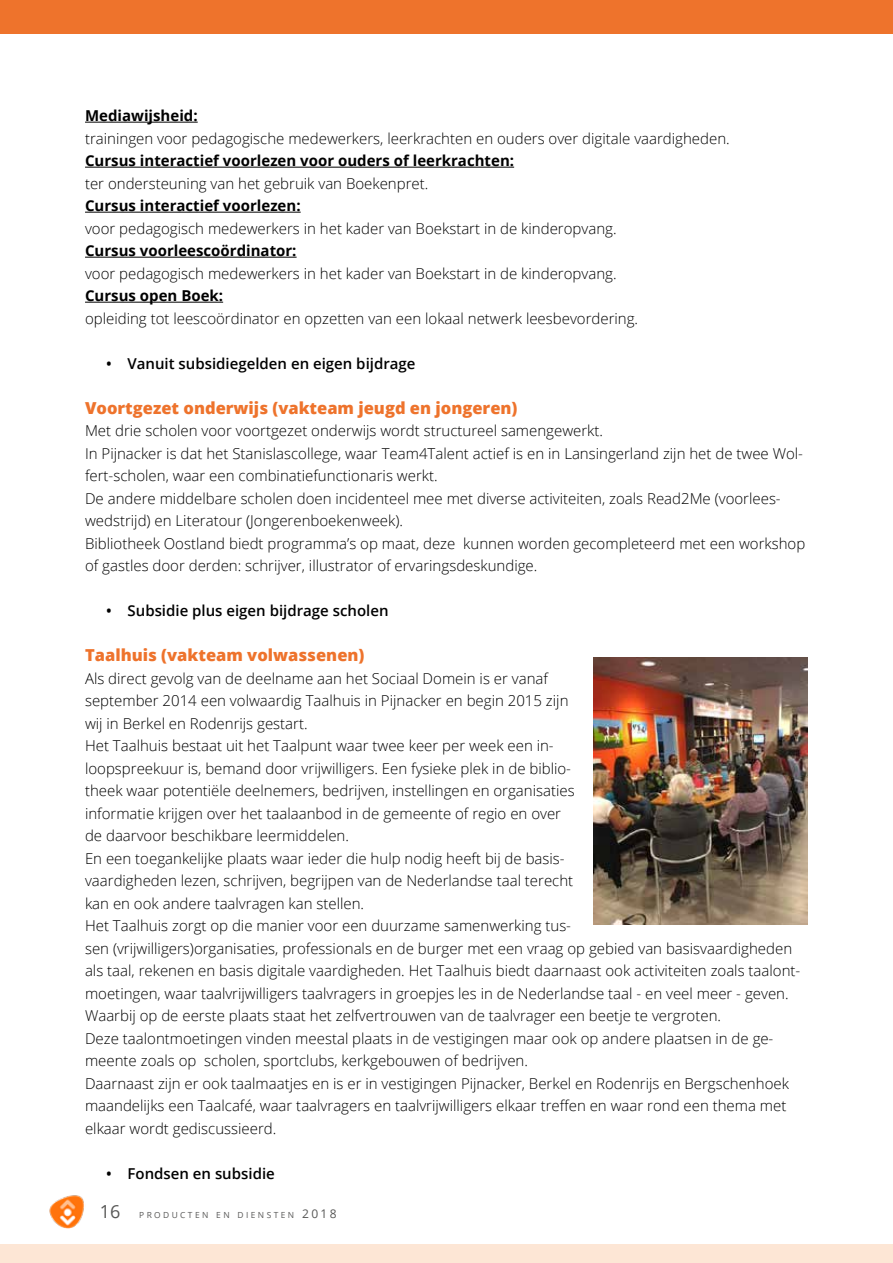
<style>
.page{position:relative;width:893px;height:1263px;background:#fff}
.page>*{position:absolute;margin:0;border:0;box-sizing:border-box;transform-origin:0 0}
.t1{font:800 16.5px "Open Sans";color:#ee732c}
.t2{font:300 15px/22.5px "Open Sans";color:#000}
.t3{font:700 15px "Open Sans";color:#000}
.t4{font:600 15px "Open Sans";color:#000}
.t5{font:8.4px "Open Sans";letter-spacing:.285em;color:#575756}
.s1{font-size:18px}
.s2{font-size:12px}
</style>
<div class="page">
<hr style="left:85px;top:122px;width:113px;height:1px;background:#000">
<hr style="left:85px;top:167px;width:429px;height:1px;background:#000">
<hr style="left:85px;top:212px;width:216px;height:1px;background:#000">
<hr style="left:85px;top:257px;width:212px;height:1px;background:#000">
<hr style="left:85px;top:302px;width:138px;height:1px;background:#000">
<img style="left:593px;top:657px;width:215px;height:268px">
<div style="left:0;top:0;width:893px;height:34px;background:#ee732c"></div>
<div style="left:0;top:1244px;width:893px;height:19px;background:#fde6d5"></div>
<img style="left:49px;top:1195px;width:35px;height:33px">
<p class="t3" style="left:85px;top:105px;width:114px">Mediawijsheid:</p>
<p class="t2" style="left:85px;top:126px;width:646px">trainingen voor pedagogische medewerkers, leerkrachten en ouders over digitale vaardigheden.</p>
<p class="t3" style="left:85px;top:150px;width:431px">Cursus interactief voorlezen voor ouders of leerkrachten:</p>
<p class="t2" style="left:85px;top:171px;width:345px">ter ondersteuning van het gebruik van Boekenpret.</p>
<p class="t3" style="left:85px;top:195px;width:217px">Cursus interactief voorlezen:</p>
<p class="t2" style="left:85px;top:216px;width:533px">voor pedagogisch medewerkers in het kader van Boekstart in de kinderopvang.</p>
<p class="t3" style="left:85px;top:240px;width:213px">Cursus voorleescoördinator:</p>
<p class="t2" style="left:85px;top:261px;width:533px">voor pedagogisch medewerkers in het kader van Boekstart in de kinderopvang.</p>
<p class="t3" style="left:85px;top:285px;width:140px">Cursus open Boek:</p>
<p class="t2" style="left:85px;top:306px;width:555px">opleiding tot leescoördinator en opzetten van een lokaal netwerk leesbevordering.</p>
<p class="t4" style="left:106px;top:353px;width:311px">• Vanuit subsidiegelden en eigen bijdrage</p>
<p class="t1" style="left:85px;top:395px;width:434px">Voortgezet onderwijs (vakteam jeugd en jongeren)</p>
<p class="t2" style="left:85px;top:419px;width:722px">Met drie scholen voor voortgezet onderwijs wordt structureel samengewerkt.<br>In Pijnacker is dat het Stanislascollege, waar Team4Talent actief is en in Lansingerland zijn het de twee Wol&shy;fert-scholen, waar een combinatiefunctionaris werkt.<br>De andere middelbare scholen doen incidenteel mee met diverse activiteiten, zoals Read2Me (voorlees&shy;wedstrijd) en Literatour (Jongerenboekenweek).<br>Bibliotheek Oostland biedt programma’s op maat, deze kunnen worden gecompleteerd met een workshop of gastles door derden: schrijver, illustrator of ervaringsdeskundige.</p>
<p class="t4" style="left:106px;top:600px;width:284px">• Subsidie plus eigen bijdrage scholen</p>
<p class="t1" style="left:85px;top:642px;width:281px">Taalhuis (vakteam volwassenen)</p>
<p class="t2" style="left:85px;top:666px;width:717px">Als direct gevolg van de deelname aan het Sociaal Domein is er vanaf<br>september 2014 een volwaardig Taalhuis in Pijnacker en begin 2015 zijn<br>wij in Berkel en Rodenrijs gestart.<br>Het Taalhuis bestaat uit het Taalpunt waar twee keer per week een in-<br>loopspreekuur is, bemand door vrijwilligers. Een fysieke plek in de biblio-<br>theek waar potentiële deelnemers, bedrijven, instellingen en organisaties<br>informatie krijgen over het taalaanbod in de gemeente of regio en over<br>de daarvoor beschikbare leermiddelen.<br>En een toegankelijke plaats waar ieder die hulp nodig heeft bij de basis-<br>vaardigheden lezen, schrijven, begrijpen van de Nederlandse taal terecht<br>kan en ook andere taalvragen kan stellen.<br>Het Taalhuis zorgt op die manier voor een duurzame samenwerking tus-<br>sen (vrijwilligers)organisaties, professionals en de burger met een vraag op gebied van basisvaardigheden als taal, rekenen en basis digitale vaardigheden. Het Taalhuis biedt daarnaast ook activiteiten zoals taalont&shy;moetingen, waar taalvrijwilligers taalvragers in groepjes les in de Nederlandse taal - en veel meer - geven.<br>Waarbij op de eerste plaats staat het zelfvertrouwen van de taalvrager een beetje te vergroten.<br>Deze taalontmoetingen vinden meestal plaats in de vestigingen maar ook op andere plaatsen in de ge&shy;meente zoals op scholen, sportclubs, kerkgebouwen of bedrijven.<br>Daarnaast zijn er ook taalmaatjes en is er in vestigingen Pijnacker, Berkel en Rodenrijs en Bergschenhoek maandelijks een Taalcafé, waar taalvragers en taalvrijwilligers elkaar treffen en waar rond een thema met elkaar wordt gediscussieerd.</p>
<p class="t4" style="left:106px;top:1163px;width:170px">• Fondsen en subsidie</p>
<p class="t5" style="left:100px;top:1209px;width:238px"><span class="s1">16</span> PRODUCTEN EN DIENSTEN <span class="s2">2018</span></p>
</div>
